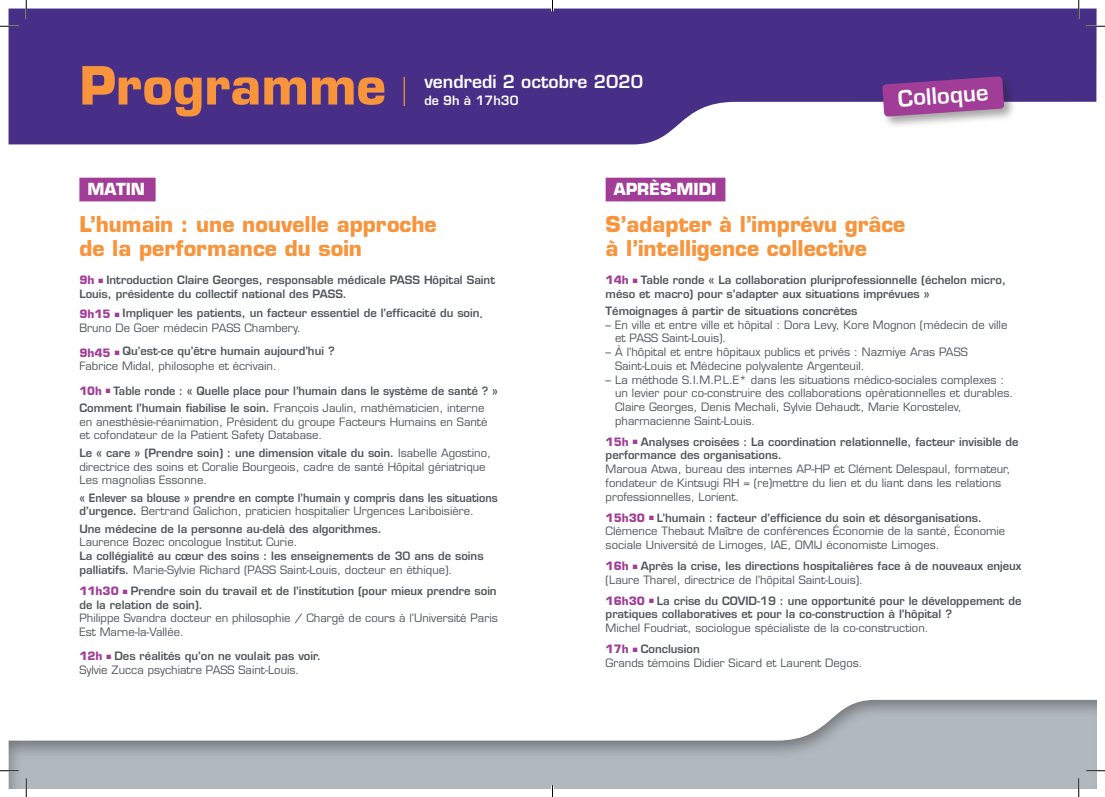
<style>
.page{position:relative;width:1105px;height:797px;background:#fff}
.page>*{position:absolute;margin:0;border:0;box-sizing:border-box;transform-origin:0 0}
.t1{font:700 51.25px "Eurostile";color:#f7943c}
.t2{font:600 22px "Eurostile";color:#fff}
.t3{font:700 21.25px/23.8px "Eurostile";color:#f7943c}
.t4{font:600 17.5px "Eurostile";color:#fff}
.t5{font:700 16.25px "Eurostile";color:#fff}
.t6{font:600 12.5px "Eurostile";color:#fff}
.t7{font:11.25px/13.8px "Eurostile";color:#515659}
.t8{font:600 11.25px/13.8px "Eurostile";color:#515659}
.t9{font:600 11.25px/13.8px "Eurostile";color:#515659;scale:.95 1}
.s1{font-weight:700;color:#a13d96}
.s2{color:#a13d96}
.s3{font-weight:400}
.s4{font-weight:600}
</style>
<div class="page">
<svg style="left:9px;top:9px;width:1087px;height:135px;background:#594392"></svg>
<svg style="left:404px;top:77px;width:1px;height:29px"></svg>
<div style="left:9px;top:697px;width:1087px;height:91px;background:#231f20;opacity:.4"></div>
<div style="left:79px;top:178px;width:77px;height:23px;background:#a13d96"></div>
<div style="left:606px;top:178px;width:119px;height:23px;background:#a13d96"></div>
<div style="left:880px;top:74px;width:136px;height:55px;background:#231f20;opacity:.4"></div>
<svg style="left:882px;top:76px;width:122px;height:41px;background:#994998"></svg>
<svg style="left:0;top:25px;width:19px;height:2px"></svg>
<svg style="left:1086px;top:25px;width:19px;height:2px"></svg>
<svg style="left:0;top:770px;width:19px;height:1px"></svg>
<svg style="left:1086px;top:770px;width:19px;height:1px"></svg>
<svg style="left:25px;top:0;width:2px;height:19px"></svg>
<svg style="left:25px;top:778px;width:2px;height:19px"></svg>
<svg style="left:1078px;top:0;width:1px;height:19px"></svg>
<svg style="left:1078px;top:778px;width:1px;height:19px"></svg>
<svg style="left:552px;top:785px;width:1px;height:12px"></svg>
<h1 class="t1" style="left:79px;top:54px;width:308px">Programme</h1>
<h3 class="t4" style="left:424px;top:70px;width:220px">vendredi 2 octobre 2020</h3>
<p class="t6" style="left:424px;top:93px;width:96px">de 9h à 17h30</p>
<h2 class="t2" style="left:897px;top:85px;width:92px;rotate:-4deg">Colloque</h2>
<h3 class="t5" style="left:88px;top:179px;width:59px">MATIN</h3>
<h3 class="t5" style="left:614px;top:179px;width:104px">APRÈS-MIDI</h3>
<h3 class="t3" style="left:79px;top:212px;width:359px">L’humain : une nouvelle approche de la performance du soin</h3>
<p class="t8" style="left:79px;top:272px;width:417px"><span class="s1">9h</span> <span class="s2">■</span> Introduction Claire Georges, responsable médicale PASS Hôpital Saint<br>Louis, présidente du collectif national des PASS.</p>
<p class="t8" style="left:79px;top:305px;width:406px;line-height:15px"><span class="s1">9h15</span> <span class="s2">■</span> Impliquer les patients, un facteur essentiel de l’efficacité du soin.<br><span class="s3">Bruno De Goer médecin PASS Chambery.</span></p>
<p class="t8" style="left:79px;top:343px;width:257px;line-height:15px"><span class="s1">9h45</span> <span class="s2">■</span> Qu’est-ce qu’être humain aujourd’hui ?<br><span class="s3">Fabrice Midal, philosophe et écrivain.</span></p>
<p class="t8" style="left:79px;top:382px;width:420px;line-height:17.2px"><span class="s1">10h</span> <span class="s2">■</span> Table ronde : « Quelle place pour l’humain dans le système de santé ? »<br>Comment l’humain fiabilise le soin. <span class="s3">François Jaulin, mathématicien, interne</span></p>
<p class="t7" style="left:79px;top:414px;width:409px">en anesthésie-réanimation, Président du groupe Facteurs Humains en Santé et cofondateur de la Patient Safety Database.</p>
<p class="t7" style="left:79px;top:446px;width:413px"><span class="s4">Le « care » (Prendre soin) : une dimension vitale du soin.</span> Isabelle Agostino, directrice des soins et Coralie Bourgeois, cadre de santé Hôpital gériatrique<br>Les magnolias Essonne.</p>
<p class="t9" style="left:79px;top:490px;width:442px">« Enlever sa blouse » prendre en compte l’humain y compris dans les situations d’urgence. <span class="s3">Bertrand Galichon, praticien hospitalier Urgences Lariboisière.</span></p>
<p class="t8" style="left:79px;top:521px;width:304px">Une médecine de la personne au-delà des algorithmes.</p>
<p class="t7" style="left:79px;top:535px;width:220px">Laurence Bozec oncologue Institut Curie.</p>
<p class="t8" style="left:79px;top:549px;width:406px">La collégialité au cœur des soins : les enseignements de 30 ans de soins palliatifs. <span class="s3">Marie-Sylvie Richard (PASS Saint-Louis, docteur en éthique).</span></p>
<p class="t8" style="left:79px;top:583px;width:419px"><span class="s1">11h30</span> <span class="s2">■</span> Prendre soin du travail et de l’institution (pour mieux prendre soin de la relation de soin).</p>
<p class="t7" style="left:79px;top:611px;width:420px">Philippe Svandra docteur en philosophie / Chargé de cours à l’Université Paris<br>Est Marne-la-Vallée.</p>
<p class="t7" style="left:79px;top:649px;width:243px"><span class="s1">12h</span> <span class="s2">■</span> <span class="s4">Des réalités qu’on ne voulait pas voir.<br></span>Sylvie Zucca psychiatre PASS Saint-Louis.</p>
<h3 class="t3" style="left:606px;top:212px;width:301px">S’adapter à l’imprévu grâce à l’intelligence collective</h3>
<p class="t8" style="left:606px;top:272px;width:402px"><span class="s1">14h</span> <span class="s2">■</span> Table ronde « La collaboration pluriprofessionnelle (échelon micro, méso et macro) pour s’adapter aux situations imprévues »</p>
<p class="t8" style="left:606px;top:304px;width:253px">Témoignages à partir de situations concrètes</p>
<p class="t7" style="left:615px;top:317px;width:394px;text-indent:-10px">– En ville et entre ville et hôpital : Dora Levy, Kore Mognon (médecin de ville et PASS Saint-Louis).</p>
<p class="t7" style="left:615px;top:345px;width:354px;text-indent:-10px">– À l’hôpital et entre hôpitaux publics et privés : Nazmiye Aras PASS<br>Saint-Louis et Médecine polyvalente Argenteuil.</p>
<p class="t7" style="left:615px;top:372px;width:400px;text-indent:-10px">– La méthode S.I.M.P.L.E* dans les situations médico-sociales complexes : un levier pour co-construire des collaborations opérationnelles et durables.<br>Claire Georges, Denis Mechali, Sylvie Dehaudt, Marie Korostelev, pharmacienne Saint-Louis.</p>
<p class="t8" style="left:606px;top:434px;width:414px"><span class="s1">15h</span> <span class="s2">■</span> Analyses croisées : La coordination relationnelle, facteur invisible de performance des organisations.</p>
<p class="t7" style="left:606px;top:462px;width:406px">Maroua Atwa, bureau des internes AP-HP et Clément Delespaul, formateur, fondateur de Kintsugi RH = (re)mettre du lien et du liant dans les relations professionnelles, Lorient.</p>
<p class="t7" style="left:606px;top:510px;width:401px"><span class="s1">15h30</span> <span class="s2">■</span> <span class="s4">L’humain : facteur d’efficience du soin et désorganisations.<br></span>Clémence Thebaut Maître de conférences Économie de la santé, Économie sociale Université de Limoges, IAE, OMIJ économiste Limoges.</p>
<p class="t8" style="left:606px;top:559px;width:417px"><span class="s1">16h</span> <span class="s2">■</span> Après la crise, les directions hospitalières face à de nouveaux enjeux <span class="s3">(Laure Tharel, directrice de l’hôpital Saint-Louis).</span></p>
<p class="t8" style="left:606px;top:593px;width:417px"><span class="s1">16h30</span> <span class="s2">■</span> La crise du COVID-19 : une opportunité pour le développement de pratiques collaboratives et pour la co-construction à l’hôpital ?</p>
<p class="t7" style="left:606px;top:617px;width:325px;line-height:20.9px">Michel Foudriat, sociologue spécialiste de la co-construction.<br><span class="s1">17h</span> <span class="s2">■</span> <span class="s4">Conclusion</span></p>
<p class="t7" style="left:606px;top:655px;width:259px">Grands témoins Didier Sicard et Laurent Degos.</p>
</div>
